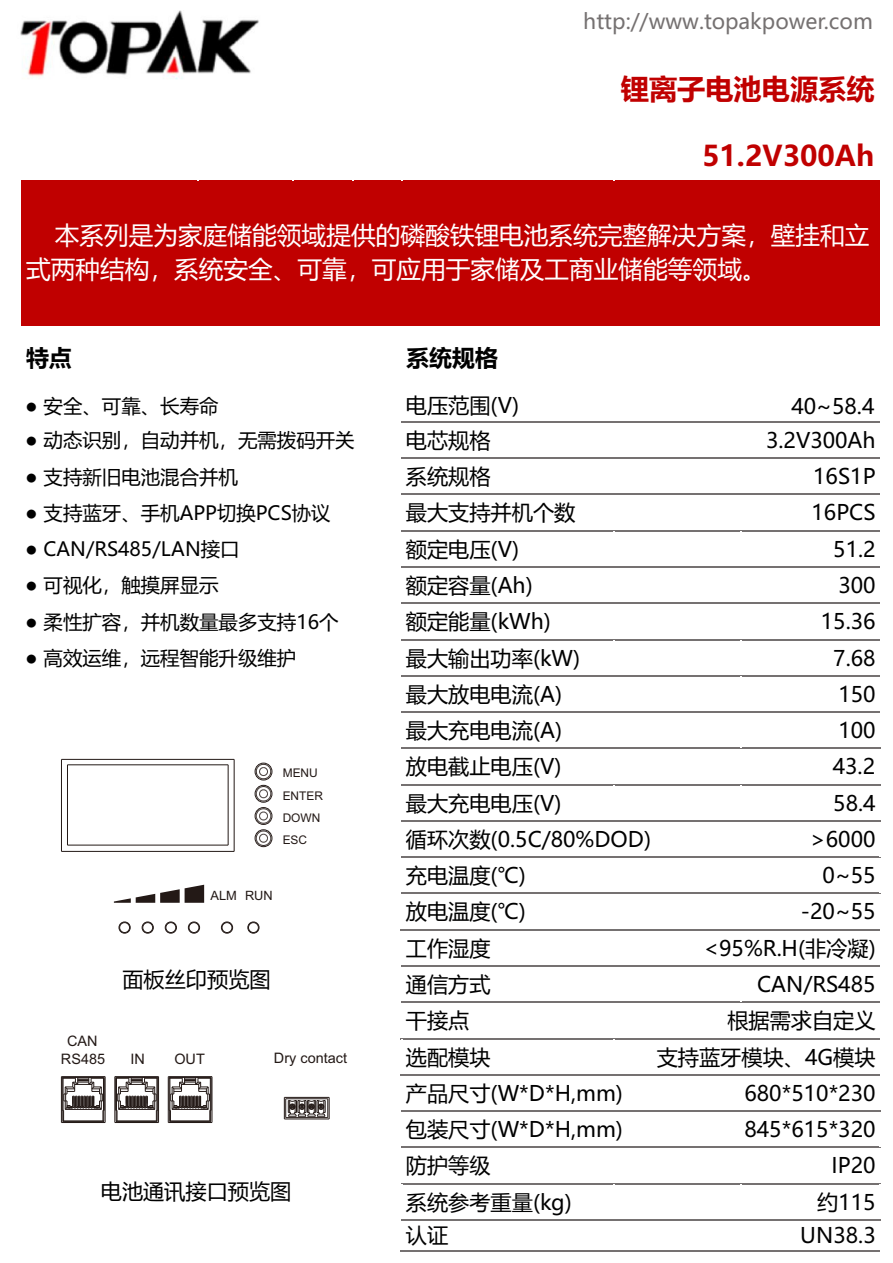
<style>
.page{position:relative;width:893px;height:1263px;background:#fff}
.page>*{position:absolute;margin:0;border:0;box-sizing:border-box;transform-origin:0 0}
.t1{font:700 28.2px "Microsoft Ya Hei";color:#c00000}
.t2{font:24.75px/34.5px "Microsoft Ya Hei";color:#fff}
.t3{font:700 22.95px "Microsoft Ya Hei";color:#000}
.t4{font:21.15px "Microsoft Ya Hei";color:#000}
.t5{font:21.15px "Microsoft Ya Hei";color:#757171}
.t6{font:19.5px "Microsoft Ya Hei";color:#000}
.t7{font:14.4px "Arial";color:#231916}
.t8{font:12.75px "Arial";color:#231916}
.t9{font:12px/23.1px "Arial";color:#231916}
</style>
<div class="page">
<div style="left:21px;top:180px;width:859px;height:145px;background:#c00000"></div>
<hr style="left:197px;top:132px;width:1px;height:49px;background:#fff">
<hr style="left:292px;top:132px;width:2px;height:49px;background:#fff">
<hr style="left:352px;top:132px;width:2px;height:49px;background:#fff">
<hr style="left:401px;top:132px;width:2px;height:49px;background:#fff">
<hr style="left:613px;top:132px;width:1px;height:49px;background:#fff">
<hr style="left:402px;top:421px;width:478px;height:2px;background:#757171">
<hr style="left:402px;top:457px;width:478px;height:2px;background:#757171">
<hr style="left:402px;top:494px;width:478px;height:1px;background:#757171">
<hr style="left:402px;top:530px;width:478px;height:2px;background:#757171">
<hr style="left:402px;top:566px;width:478px;height:2px;background:#757171">
<hr style="left:402px;top:602px;width:478px;height:2px;background:#757171">
<hr style="left:402px;top:639px;width:478px;height:1px;background:#757171">
<hr style="left:402px;top:675px;width:478px;height:2px;background:#757171">
<hr style="left:402px;top:711px;width:478px;height:2px;background:#757171">
<hr style="left:402px;top:747px;width:479px;height:2px;background:#757171">
<hr style="left:402px;top:784px;width:479px;height:1px;background:#757171">
<hr style="left:402px;top:820px;width:479px;height:2px;background:#757171">
<hr style="left:402px;top:856px;width:479px;height:2px;background:#757171">
<hr style="left:401px;top:892px;width:480px;height:2px;background:#757171">
<hr style="left:401px;top:929px;width:479px;height:2px;background:#757171">
<hr style="left:402px;top:965px;width:478px;height:2px;background:#757171">
<hr style="left:402px;top:1001px;width:478px;height:2px;background:#757171">
<hr style="left:401px;top:1038px;width:479px;height:1px;background:#757171">
<hr style="left:401px;top:1074px;width:479px;height:2px;background:#757171">
<hr style="left:401px;top:1110px;width:480px;height:2px;background:#757171">
<hr style="left:401px;top:1146px;width:480px;height:2px;background:#757171">
<hr style="left:401px;top:1183px;width:480px;height:1px;background:#757171">
<hr style="left:401px;top:1219px;width:480px;height:2px;background:#757171">
<hr style="left:401px;top:1250px;width:479px;height:2px;background:#757171">
<img style="left:20px;top:11px;width:239px;height:68px">
<hr style="left:61px;top:759px;width:1px;height:92px;background:#231916">
<hr style="left:67px;top:765px;width:1px;height:80px;background:#231916">
<hr style="left:228px;top:765px;width:1px;height:80px;background:#231916">
<hr style="left:234px;top:759px;width:1px;height:92px;background:#231916">
<hr style="left:61px;top:851px;width:173px;height:1px;background:#231916">
<hr style="left:67px;top:845px;width:161px;height:1px;background:#231916">
<svg style="left:256px;top:831px;width:15px;height:15px"></svg>
<svg style="left:256px;top:808px;width:15px;height:16px"></svg>
<svg style="left:256px;top:786px;width:15px;height:16px"></svg>
<hr style="left:67px;top:764px;width:161px;height:1px;background:#231916">
<hr style="left:61px;top:759px;width:173px;height:1px;background:#231916">
<svg style="left:256px;top:764px;width:15px;height:15px"></svg>
<div style="left:255px;top:785px;width:17px;height:17px;border:1px solid #231916;border-radius:50%"></div>
<div style="left:255px;top:807px;width:17px;height:18px;border:1px solid #231916;border-radius:50%"></div>
<div style="left:255px;top:830px;width:17px;height:17px;border:1px solid #231916;border-radius:50%"></div>
<div style="left:255px;top:763px;width:17px;height:17px;border:1px solid #231916;border-radius:50%"></div>
<div style="left:142px;top:922px;width:11px;height:11px;border:1px solid #231916;border-radius:50%"></div>
<div style="left:165px;top:922px;width:12px;height:11px;border:1px solid #231916;border-radius:50%"></div>
<div style="left:143px;top:922px;width:10px;height:11px;border:1px solid #231916;border-radius:50%"></div>
<div style="left:166px;top:922px;width:10px;height:11px;border:1px solid #231916;border-radius:50%"></div>
<div style="left:119px;top:922px;width:11px;height:11px;border:1px solid #231916;border-radius:50%"></div>
<div style="left:188px;top:922px;width:12px;height:11px;border:1px solid #231916;border-radius:50%"></div>
<div style="left:221px;top:922px;width:12px;height:11px;border:1px solid #231916;border-radius:50%"></div>
<div style="left:248px;top:922px;width:11px;height:11px;border:1px solid #231916;border-radius:50%"></div>
<div style="left:222px;top:922px;width:10px;height:11px;border:1px solid #231916;border-radius:50%"></div>
<div style="left:189px;top:922px;width:10px;height:11px;border:1px solid #231916;border-radius:50%"></div>
<svg style="left:114px;top:885px;width:90px;height:18px"></svg>
<hr style="left:212px;top:1076px;width:1px;height:46px;background:#231916">
<hr style="left:211px;top:1078px;width:1px;height:32px;background:#231916">
<hr style="left:168px;top:1076px;width:44px;height:1px;background:#231916">
<hr style="left:115px;top:1076px;width:44px;height:1px;background:#231916">
<hr style="left:61px;top:1076px;width:44px;height:1px;background:#231916">
<hr style="left:284px;top:1119px;width:45px;height:1px;background:#231916">
<hr style="left:168px;top:1122px;width:44px;height:1px;background:#231916">
<hr style="left:115px;top:1122px;width:44px;height:1px;background:#231916">
<hr style="left:61px;top:1122px;width:44px;height:1px;background:#231916">
<hr style="left:168px;top:1076px;width:1px;height:46px;background:#231916">
<hr style="left:158px;top:1076px;width:1px;height:46px;background:#231916">
<hr style="left:105px;top:1076px;width:1px;height:46px;background:#231916">
<hr style="left:61px;top:1076px;width:1px;height:46px;background:#231916">
<svg style="left:284px;top:1097px;width:46px;height:22px"></svg>
<svg style="left:62px;top:1077px;width:43px;height:45px"></svg>
<svg style="left:115px;top:1077px;width:43px;height:45px"></svg>
<svg style="left:169px;top:1077px;width:42px;height:45px"></svg>
<p class="t5" style="left:583px;top:12px;width:291px">http://www.topakpower.com</p>
<h1 class="t1" style="left:621px;top:76px;width:255px">锂离子电池电源系统</h1>
<h1 class="t1" style="left:702px;top:143px;width:174px">51.2V300Ah</h1>
<p class="t2" style="left:26px;top:219px;width:845px;text-indent:29px">本系列是为家庭储能领域提供的磷酸铁锂电池系统完整解决方案，壁挂和立式两种结构，系统安全、可靠，可应用于家储及工商业储能等领域。</p>
<p class="t3" style="left:26px;top:348px;width:47px">特点</p>
<p class="t3" style="left:406px;top:348px;width:93px">系统规格</p>
<p class="t6" style="left:25px;top:397px;width:195px">● 安全、可靠、长寿命</p>
<p class="t4" style="left:406px;top:396px;width:115px">电压范围(V)</p>
<p class="t4" style="left:791px;top:397px;width:85px">40~58.4</p>
<p class="t6" style="left:25px;top:431px;width:331px">● 动态识别，自动并机，无需拨码开关</p>
<p class="t4" style="left:406px;top:431px;width:86px">电芯规格</p>
<p class="t4" style="left:766px;top:431px;width:111px">3.2V300Ah</p>
<p class="t6" style="left:25px;top:468px;width:214px">● 支持新旧电池混合并机</p>
<p class="t4" style="left:406px;top:467px;width:86px">系统规格</p>
<p class="t4" style="left:813px;top:467px;width:64px">16S1P</p>
<p class="t6" style="left:25px;top:504px;width:307px">● 支持蓝牙、手机APP切换PCS协议</p>
<p class="t4" style="left:406px;top:503px;width:171px">最大支持并机个数</p>
<p class="t4" style="left:811px;top:503px;width:66px">16PCS</p>
<p class="t6" style="left:25px;top:540px;width:216px">● CAN/RS485/LAN接口</p>
<p class="t4" style="left:406px;top:539px;width:115px">额定电压(V)</p>
<p class="t4" style="left:833px;top:539px;width:44px">51.2</p>
<p class="t6" style="left:25px;top:576px;width:195px">● 可视化，触摸屏显示</p>
<p class="t4" style="left:406px;top:576px;width:128px">额定容量(Ah)</p>
<p class="t4" style="left:838px;top:576px;width:39px">300</p>
<p class="t6" style="left:25px;top:613px;width:315px">● 柔性扩容，并机数量最多支持16个</p>
<p class="t4" style="left:406px;top:612px;width:147px">额定能量(kWh)</p>
<p class="t4" style="left:821px;top:612px;width:56px">15.36</p>
<p class="t6" style="left:25px;top:649px;width:273px">● 高效运维，远程智能升级维护</p>
<p class="t4" style="left:406px;top:648px;width:176px">最大输出功率(kW)</p>
<p class="t4" style="left:833px;top:648px;width:44px">7.68</p>
<p class="t4" style="left:406px;top:685px;width:158px">最大放电电流(A)</p>
<p class="t4" style="left:838px;top:685px;width:39px">150</p>
<p class="t4" style="left:406px;top:721px;width:158px">最大充电电流(A)</p>
<p class="t4" style="left:838px;top:721px;width:39px">100</p>
<p class="t4" style="left:406px;top:757px;width:157px">放电截止电压(V)</p>
<p class="t4" style="left:833px;top:757px;width:44px">43.2</p>
<p class="t4" style="left:406px;top:793px;width:157px">最大充电电压(V)</p>
<p class="t4" style="left:833px;top:793px;width:44px">58.4</p>
<p class="t4" style="left:406px;top:830px;width:247px">循环次数(0.5C/80%DOD)</p>
<p class="t4" style="left:810px;top:830px;width:67px">&gt;6000</p>
<p class="t4" style="left:406px;top:866px;width:122px">充电温度(℃)</p>
<p class="t4" style="left:823px;top:866px;width:55px">0~55</p>
<p class="t4" style="left:406px;top:902px;width:122px">放电温度(℃)</p>
<p class="t4" style="left:801px;top:902px;width:76px">-20~55</p>
<p class="t4" style="left:406px;top:938px;width:86px">工作湿度</p>
<p class="t4" style="left:703px;top:938px;width:174px">&lt;95%R.H(非冷凝)</p>
<p class="t4" style="left:406px;top:975px;width:86px">通信方式</p>
<p class="t4" style="left:757px;top:975px;width:120px">CAN/RS485</p>
<p class="t4" style="left:406px;top:1011px;width:65px">干接点</p>
<p class="t4" style="left:727px;top:1011px;width:150px">根据需求自定义</p>
<p class="t4" style="left:406px;top:1047px;width:86px">选配模块</p>
<p class="t4" style="left:657px;top:1047px;width:220px">支持蓝牙模块、4G模块</p>
<p class="t4" style="left:406px;top:1084px;width:219px">产品尺寸(W*D*H,mm)</p>
<p class="t4" style="left:744px;top:1084px;width:133px">680*510*230</p>
<p class="t4" style="left:406px;top:1120px;width:219px">包装尺寸(W*D*H,mm)</p>
<p class="t4" style="left:744px;top:1120px;width:133px">845*615*320</p>
<p class="t4" style="left:406px;top:1156px;width:86px">防护等级</p>
<p class="t4" style="left:831px;top:1156px;width:46px">IP20</p>
<p class="t4" style="left:406px;top:1192px;width:167px">系统参考重量(kg)</p>
<p class="t4" style="left:817px;top:1192px;width:60px">约115</p>
<p class="t4" style="left:406px;top:1226px;width:44px">认证</p>
<p class="t4" style="left:800px;top:1226px;width:77px">UN38.3</p>
<p class="t9" style="left:283px;top:762px;width:42px">MENU<br>ENTER</p>
<p class="t9" style="left:283px;top:807px;width:39px;line-height:22.6px">DOWN<br>ESC</p>
<p class="t8" style="left:211px;top:891px;width:64px">ALM RUN</p>
<p class="t4" style="left:122px;top:970px;width:150px">面板丝印预览图</p>
<p class="t7" style="left:67px;top:1035px;width:32px">CAN</p>
<p class="t7" style="left:61px;top:1053px;width:46px">RS485</p>
<p class="t7" style="left:131px;top:1053px;width:16px">IN</p>
<p class="t7" style="left:174px;top:1053px;width:32px">OUT</p>
<p class="t7" style="left:274px;top:1053px;width:75px">Dry contact</p>
<p class="t4" style="left:101px;top:1182px;width:192px">电池通讯接口预览图</p>
</div>
